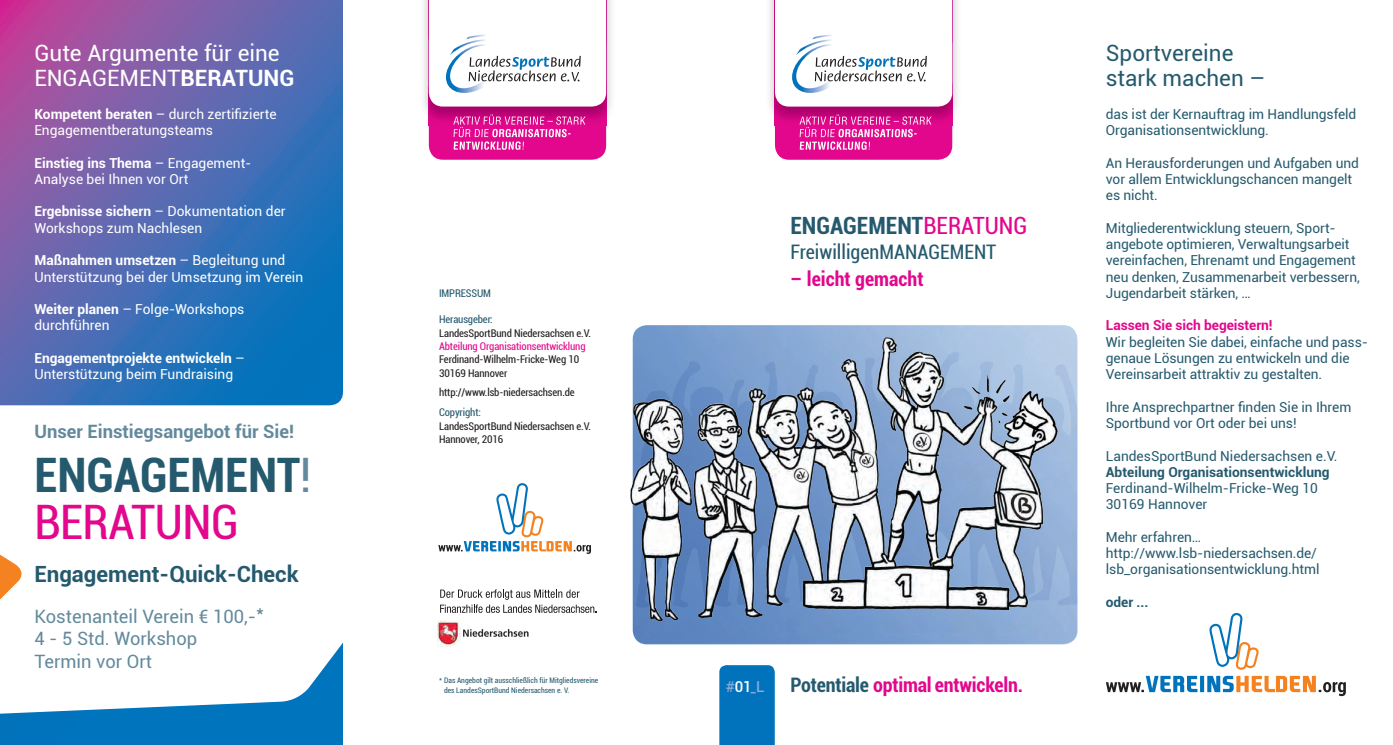
<style>
.page{position:relative;width:1393px;height:745px;background:#fff}
.page>*{position:absolute;margin:0;border:0;box-sizing:border-box;transform-origin:0 0}
.t1{font:700 condensed 47.5px/47.2px "Roboto";color:#255a6e}
.t2{font:condensed 23.75px "Roboto";color:#e2078c}
.t3{font:700 condensed 23.75px "Roboto";color:#255a6e}
.t4{font:22.5px/25px "Roboto";color:#fff}
.t5{font:22.5px/25px "Roboto";color:#255a6e}
.t6{font:700 22.5px "Roboto";color:#fff}
.t7{font:700 22.38px "Roboto";color:#255a6e}
.t8{font:700 condensed 20px "Roboto";letter-spacing:-.01em;color:#e2078c}
.t9{font:condensed 20px "Roboto";color:#255a6e}
.t10{font:18.38px/22.5px "Roboto";color:#638a9c}
.t11{font:700 18.38px "Roboto";color:#638a9c}
.t12{font:500 15px "Roboto";color:#89aad8}
.t13{font:13.75px/16.2px "Roboto";letter-spacing:-.005em;color:#255a6e}
.t14{font:13.75px/16.2px "Roboto";color:#fff}
.t15{font:700 13.75px "Roboto";color:#255a6e}
.t16{font:700 13.75px "Roboto";letter-spacing:-.005em;color:#e2078c}
.t17{font:condensed 10.62px/13.2px "Roboto";letter-spacing:-.01em;color:#231f20}
.t18{font:condensed 10.62px "Roboto";letter-spacing:-.01em;color:#e2078c}
.t19{font:condensed 10.62px "Roboto";letter-spacing:-.01em;color:#255a6e}
.t20{font:condensed 7.62px/9.5px "Roboto";color:#255a6e}
.s1{font-weight:400}
.s2{font-weight:700}
.s3{font-weight:400;color:#638a9c}
.s4{font-weight:400;color:#e2078c}
.s5{font-weight:700;color:#255a6e}
.s6{color:#fff}
.s7{color:#255a6e}
</style>
<div class="page">
<svg style="left:0;top:0;width:343px;height:744px;background:#5368b1"></svg>
<svg style="left:0;top:368px;width:519px;height:347px"></svg>
<div style="left:719px;top:669px;width:56px;height:75px;background:#0073bc"></div>
<svg style="left:1209px;top:612px;width:49px;height:57px"></svg>
<svg style="left:1106px;top:675px;width:239px;height:20px"></svg>
<img style="left:423px;top:0;width:189px;height:125px">
<svg style="left:429px;top:0;width:177px;height:160px"></svg>
<img style="left:769px;top:0;width:189px;height:125px">
<svg style="left:775px;top:0;width:177px;height:160px"></svg>
<img style="left:630px;top:325px;width:448px;height:344px">
<svg style="left:438px;top:483px;width:153px;height:70px"></svg>
<svg style="left:440px;top:589px;width:156px;height:23px"></svg>
<img style="left:462px;top:626px;width:67px;height:15px">
<img style="left:437px;top:620px;width:23px;height:25px">
<svg style="left:0;top:525px;width:27px;height:109px"></svg>
<h3 class="t4" style="left:34px;top:40px;width:247px">Gute Argumente für eine<br>Engage</h3>
<h3 class="t6" style="left:120px;top:62px;width:176px"><span class="s1">ment</span>beratung</h3>
<p class="t14" style="left:34px;top:105px;width:244px"><span class="s2">Kompetent beraten</span> – durch zertifizierte<br>Engagementberatungsteams</p>
<p class="t14" style="left:34px;top:154px;width:219px"><span class="s2">Einstieg ins Thema</span> – Engagement-<br>Analyse bei Ihnen vor Ort</p>
<p class="t14" style="left:34px;top:203px;width:253px"><span class="s2">Ergebnisse sichern</span> – Dokumentation der<br>Workshops zum Nachlesen</p>
<p class="t14" style="left:34px;top:251px;width:270px"><span class="s2">Maßnahmen umsetzen</span> – Begleitung und<br>Unterstützung bei der Umsetzung im Verein</p>
<p class="t14" style="left:34px;top:300px;width:211px"><span class="s2">Weiter planen</span> – Folge-Workshops durchführen</p>
<p class="t14" style="left:34px;top:349px;width:212px"><span class="s2">Engagementprojekte entwickeln</span> –<br>Unterstützung beim Fundraising</p>
<h3 class="t11" style="left:34px;top:418px;width:261px">Unser Einstiegsangebot für Sie!</h3>
<h1 class="t1" style="left:34px;top:449px;width:278px">Engagement<span class="s3">!<br></span><span class="s4">Beratung</span></h1>
<h3 class="t7" style="left:34px;top:557px;width:266px">Engagement-Quick-Check</h3>
<h3 class="t10" style="left:34px;top:604px;width:231px">Kostenanteil Verein € 100,-*<br>4 - 5 Std. Workshop<br>Termin vor Ort</h3>
<p class="t19" style="left:439px;top:285px;width:53px">IMPRE SSUM</p>
<p class="t19" style="left:439px;top:312px;width:55px">Herausgeber:</p>
<p class="t17" style="left:439px;top:326px;width:153px">LandesSportBund Niedersachsen e.V.</p>
<p class="t18" style="left:439px;top:338px;width:148px">Abteilung Organisationsentwicklung</p>
<p class="t17" style="left:439px;top:352px;width:142px">Ferdinand-Wilhelm-Fricke-Weg 10<br>30169 Hannover</p>
<p class="t17" style="left:439px;top:385px;width:137px">http://www.lsb-niedersachsen.de</p>
<p class="t19" style="left:439px;top:405px;width:43px">Copyright:</p>
<p class="t17" style="left:439px;top:418px;width:153px">LandesSportBund Niedersachsen e.V.<br>Hannover, 2016</p>
<p class="t20" style="left:444px;top:675px;width:156px;text-indent:-5px">* Das Angebot gilt ausschließlich für Mitgliedsvereine des LandesSportBund Niedersachsen e. V.</p>
<h2 class="t3" style="left:790px;top:209px;width:26px">ENGAG</h2>
<h2 class="t2" style="left:857px;top:209px;width:94px"><span class="s5">EMENT</span>BERATUNG</h2>
<h3 class="t9" style="left:790px;top:238px;width:110px">FreiwilligenMANAGE</h3>
<h3 class="t9" style="left:950px;top:238px;width:26px">MENT</h3>
<h3 class="t8" style="left:790px;top:264px;width:135px">– leicht gemacht</h3>
<p class="t12" style="left:725px;top:675px;width:40px">#<span class="s6">01</span>_L</p>
<h3 class="t8" style="left:790px;top:670px;width:234px"><span class="s7">Potentiale</span> optimal entwickeln.</h3>
<h3 class="t5" style="left:1106px;top:40px;width:161px">Sportvereine stark machen –</h3>
<p class="t13" style="left:1106px;top:105px;width:252px">das ist der Kernauftrag im Handlungsfeld<br>Organisationsentwicklung.</p>
<p class="t13" style="left:1106px;top:154px;width:255px">An Herausforderungen und Aufgaben und vor allem Entwicklungschancen mangelt es nicht.</p>
<p class="t13" style="left:1106px;top:219px;width:255px">M itgliederentwicklung steuern, Sport&shy;angebote optimieren, Verwaltungsarbeit vereinfachen, Ehrenamt und Engagement neu denken, Zusammenarbeit verbessern, Jugendarbeit stärken, …</p>
<p class="t16" style="left:1106px;top:315px;width:168px">Lassen Sie sich begeistern!</p>
<p class="t13" style="left:1106px;top:333px;width:264px">Wir begleiten Sie dabei, einfache und pass&shy;genaue Lösungen zu entwickeln und die<br>Vereinsarbeit attraktiv zu gestalten.</p>
<p class="t13" style="left:1106px;top:398px;width:247px">Ihre Ansprechpartner finden Sie in Ihrem<br>Sportbund vor Ort oder bei uns!</p>
<p class="t13" style="left:1106px;top:446px;width:233px">LandesSportBund N iedersachsen e.V.</p>
<p class="t15" style="left:1106px;top:462px;width:225px">Abteilung Organisationsentwicklung</p>
<p class="t13" style="left:1106px;top:479px;width:213px">Ferdinand-Wilhelm-Fricke-Weg 10<br>30169 Hannover</p>
<p class="t13" style="left:1106px;top:528px;width:215px">Mehr erfahren… http://www.lsb-niedersachsen.de/ lsb_organisationsentwicklung.html</p>
<p class="t15" style="left:1106px;top:592px;width:44px">oder ...</p>
</div>
